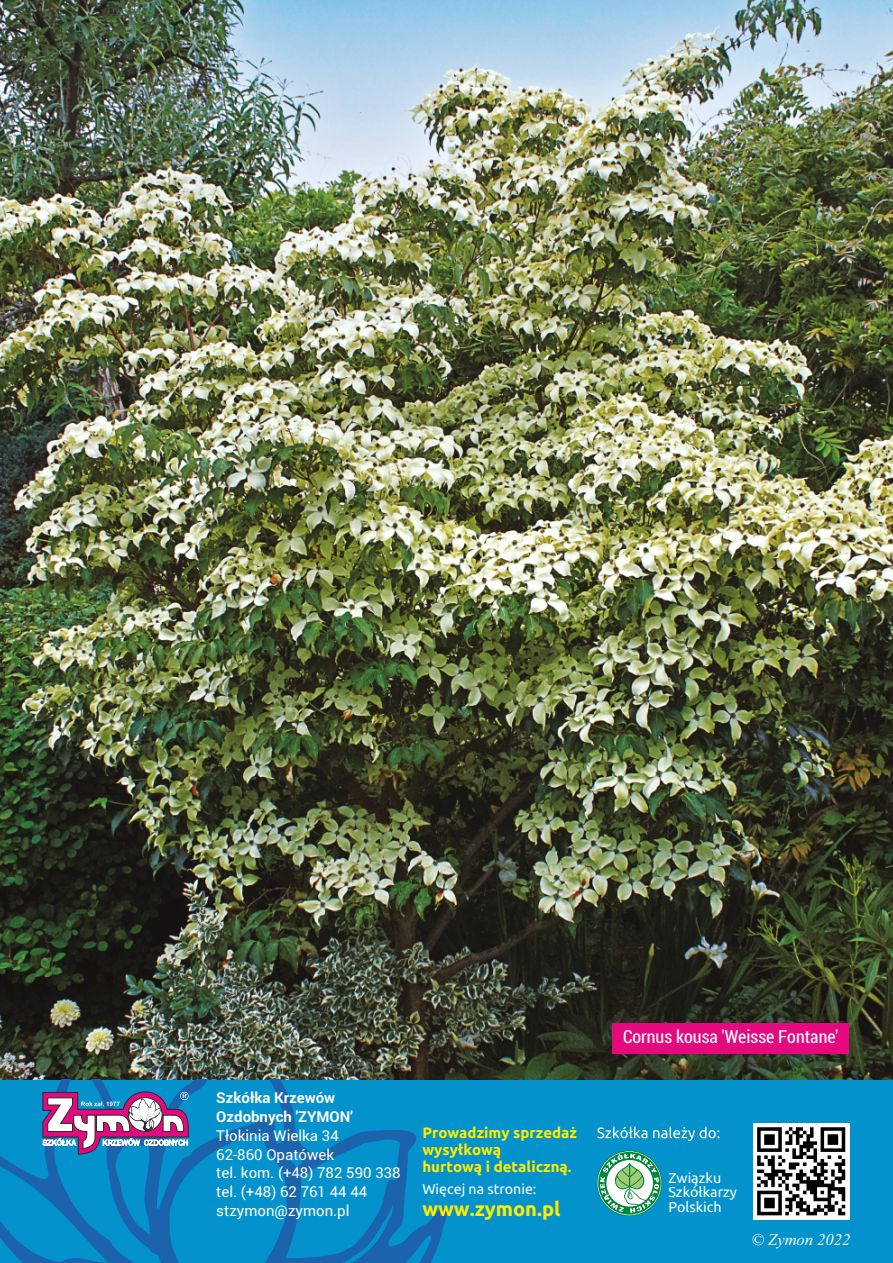
<style>
.page{position:relative;width:893px;height:1263px;background:#fff}
.page>*{position:absolute;margin:0;border:0;box-sizing:border-box;transform-origin:0 0}
.t1{font:700 20.1px "Ubuntu";color:#ffed00}
.t2{font:18px "Roboto Condensed";color:#fefefe}
.t3{font:italic 16.5px "Times New Roman";color:#fefefe}
.t4{font:15px/18.8px "Roboto";color:#fefefe}
.t5{font:700 15px/16.8px "Ubuntu";color:#ffed00}
.t6{font:700 15px/18.8px "Roboto";color:#fefefe}
.t7{font:14.25px/14.4px "Ubuntu";color:#fefefe}
</style>
<div class="page">
<img style="left:0;top:0;width:893px;height:1080px">
<div style="left:0;top:1080px;width:893px;height:183px;background:#0492cc"></div>
<svg style="left:0;top:1080px;width:447px;height:183px"></svg>
<svg style="left:597px;top:1151px;width:64px;height:64px"></svg>
<svg style="left:597px;top:1126px;width:122px;height:15px"></svg>
<svg style="left:42px;top:1091px;width:147px;height:64px"></svg>
<div style="left:612px;top:1023px;width:237px;height:31px;background:#e5097f"></div>
<div style="left:753px;top:1123px;width:96px;height:96px;background:#fefefe"></div>
<svg style="left:757px;top:1127px;width:88px;height:88px"></svg>
<p class="t6" style="left:216px;top:1088px;width:138px">Szkółka Krzewów<br>Ozdobnych 'ZYMON'</p>
<p class="t4" style="left:216px;top:1125px;width:186px">Tłokinia Wielka 34<br>62-860 Opatówek<br>tel. kom. (+48) 782 590 338 tel. (+48) 62 761 44 44 stzymon@zymon.pl</p>
<p class="t5" style="left:422px;top:1125px;width:156px">Prowadzimy sprzedaż wysyłkową<br>hurtową i detaliczną.</p>
<p class="t7" style="left:422px;top:1183px;width:115px">Więcej na stronie:</p>
<h1 class="t1" style="left:422px;top:1200px;width:140px">www.zymon.pl</h1>
<p class="t2" style="left:623px;top:1024px;width:217px">Cornus kousa 'Weisse Fontane'</p>
<p class="t7" style="left:668px;top:1171px;width:70px">Związku<br>Szkółkarzy<br>Polskich</p>
<p class="t3" style="left:751px;top:1233px;width:100px">© Zymon 2022</p>
</div>
